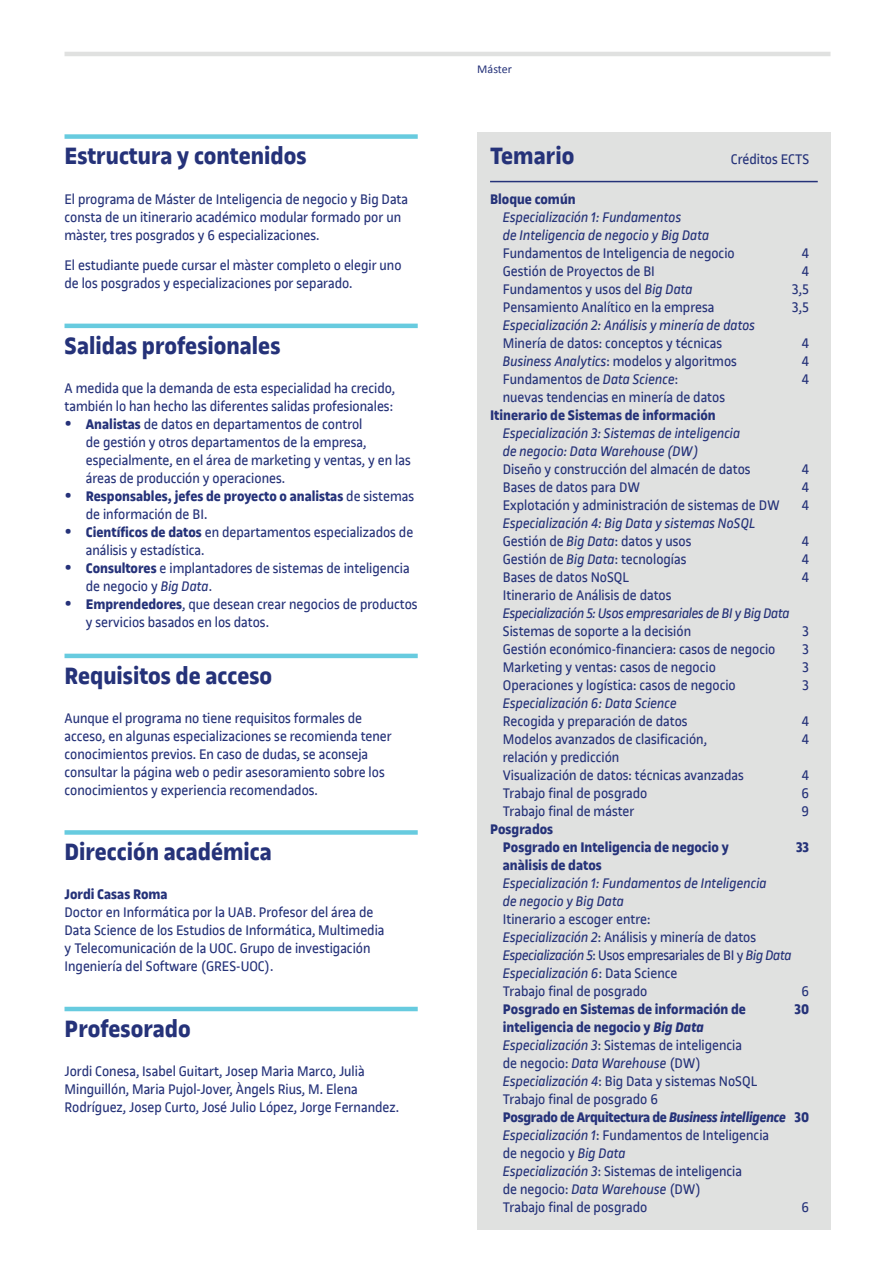
<style>
.page{position:relative;width:894px;height:1263px;background:#fff}
.page>*{position:absolute;margin:0;border:0;box-sizing:border-box;transform-origin:0 0}
.t1{font:700 25.5px "UOC Sans";color:#253279}
.t2{font:15px/18px "UOC Sans";color:#253279}
.t3{font:italic 15px/18px "UOC Sans";color:#253279}
.t4{font:700 15px/18px "UOC Sans";color:#253279}
.t5{font:italic 15px "UOC Sans";letter-spacing:-.02em;color:#253279}
.t6{font:12px "Calibri";color:#253279}
.s1{font-weight:700;font-size:19.5px}
.s2{font-weight:700}
.s3{font-size:19.5px}
.s4{font-weight:400}
.s5{font-style:italic}
.s6{font-style:normal}
.s7{font-weight:700;font-style:italic}
</style>
<div class="page">
<hr style="left:64px;top:52px;width:766px;height:4px;background:#e0e1e0">
<div style="left:477px;top:133px;width:353px;height:1097px;background:#e0e1e0"></div>
<div style="left:64px;top:134px;width:353px;height:5px;background:#67cbdf"></div>
<hr style="left:64px;top:324px;width:353px;height:4px;background:#67cbdf">
<hr style="left:64px;top:654px;width:353px;height:4px;background:#67cbdf">
<div style="left:64px;top:830px;width:353px;height:5px;background:#67cbdf"></div>
<hr style="left:64px;top:1007px;width:353px;height:4px;background:#67cbdf">
<hr style="left:490px;top:181px;width:327px;height:1px;background:#253279">
<h1 class="t1" style="left:64px;top:142px;width:243px">Estructura y contenidos</h1>
<p class="t2" style="left:64px;top:190px;width:345px">El programa de Máster de Inteligencia de negocio y Big Data consta de un itinerario académico modular formado por un màster, tres posgrados y 6 especializaciones.</p>
<p class="t2" style="left:64px;top:257px;width:338px">El estudiante puede cursar el màster completo o elegir uno de los posgrados y especializaciones por separado.</p>
<h1 class="t1" style="left:64px;top:331px;width:217px">Salidas profesionales</h1>
<p class="t2" style="left:64px;top:379px;width:332px">A medida que la demanda de esta especialidad ha crecido, también lo han hecho las diferentes salidas profesionales:</p>
<p class="t2" style="left:86px;top:415px;width:326px;text-indent:-21px"><span class="s1">•</span> <span class="s2">Analistas</span> de datos en departamentos de control<br>de gestión y otros departamentos de la empresa, especialmente, en el área de marketing y ventas, y en las áreas de producción y operaciones.</p>
<p class="t4" style="left:86px;top:487px;width:330px;text-indent:-21px"><span class="s3">•</span> Responsables, jefes de proyecto o analistas <span class="s4">de sistemas de información de BI.</span></p>
<p class="t2" style="left:86px;top:523px;width:329px;text-indent:-21px"><span class="s1">•</span> <span class="s2">Científicos de datos</span> en departamentos especializados de análisis y estadística.</p>
<p class="t2" style="left:86px;top:559px;width:325px;text-indent:-21px"><span class="s1">•</span> <span class="s2">Consultores</span> e implantadores de sistemas de inteligencia de negocio y <span class="s5">Big Data</span>.</p>
<p class="t2" style="left:86px;top:595px;width:333px;text-indent:-21px"><span class="s1">•</span> <span class="s2">Emprendedores</span>, que desean crear negocios de productos y servicios basados en los datos.</p>
<h1 class="t1" style="left:64px;top:661px;width:209px">Requisitos de acceso</h1>
<p class="t2" style="left:64px;top:709px;width:329px">Aunque el programa no tiene requisitos formales de acceso, en algunas especializaciones se recomienda tener conocimientos previos. En caso de dudas, se aconseja consultar la página web o pedir asesoramiento sobre los conocimientos y experiencia recomendados.</p>
<h1 class="t1" style="left:64px;top:837px;width:209px">Dirección académica</h1>
<p class="t4" style="left:64px;top:886px;width:105px">Jordi Casas Roma</p>
<p class="t2" style="left:64px;top:904px;width:321px">Doctor en Informática por la UAB. Profesor del área de Data Science de los Estudios de Informática, Multimedia y Telecomunicación de la UOC. Grupo de investigación Ingeniería del Software (GRES-UOC).</p>
<h1 class="t1" style="left:64px;top:1014px;width:128px">Profesorado</h1>
<p class="t2" style="left:64px;top:1062px;width:336px">Jordi Conesa, Isabel Guitart, Josep Maria Marco, Julià<br>Minguillón, Maria Pujol-Jover, Àngels Rius, M. Elena<br>Rodríguez, Josep Curto, José Julio López, Jorge Fernandez.</p>
<p class="t6" style="left:477px;top:62px;width:36px">Máster</p>
<h1 class="t1" style="left:490px;top:142px;width:86px">Temario</h1>
<p class="t2" style="left:730px;top:151px;width:80px">Créditos ECTS</p>
<p class="t4" style="left:490px;top:190px;width:87px">Bloque común</p>
<p class="t3" style="left:502px;top:208px;width:208px">Especialización 1: Fundamentos<br>de Inteligencia de negocio y Big Data</p>
<p class="t2" style="left:502px;top:244px;width:233px">Fundamentos de Inteligencia de negocio</p>
<p class="t2" style="left:801px;top:244px;width:9px">4</p>
<p class="t2" style="left:502px;top:262px;width:153px">Gestión de Proyectos de BI</p>
<p class="t2" style="left:801px;top:262px;width:9px">4</p>
<p class="t2" style="left:502px;top:280px;width:191px">Fundamentos y usos del <span class="s5">Big Data</span></p>
<p class="t2" style="left:791px;top:280px;width:19px">3,5</p>
<p class="t2" style="left:502px;top:298px;width:213px">Pensamiento Analítico en la empresa</p>
<p class="t2" style="left:791px;top:298px;width:19px">3,5</p>
<p class="t3" style="left:502px;top:316px;width:254px">Especialización 2: Análisis y minería de datos</p>
<p class="t2" style="left:502px;top:334px;width:221px">Minería de datos: conceptos y técnicas</p>
<p class="t2" style="left:801px;top:334px;width:9px">4</p>
<p class="t2" style="left:502px;top:352px;width:235px"><span class="s5">Business Analytics</span>: modelos y algoritmos</p>
<p class="t2" style="left:801px;top:352px;width:9px">4</p>
<p class="t2" style="left:502px;top:370px;width:177px">Fundamentos de <span class="s5">Data Science</span>:</p>
<p class="t2" style="left:801px;top:370px;width:9px">4</p>
<p class="t2" style="left:502px;top:388px;width:224px">nuevas tendencias en minería de datos</p>
<p class="t4" style="left:490px;top:406px;width:227px">Itinerario de Sistemas de información</p>
<p class="t3" style="left:502px;top:424px;width:239px">Especialización 3: Sistemas de inteligencia de negocio: Data Warehouse (DW)</p>
<p class="t2" style="left:502px;top:460px;width:249px">Diseño y construcción del almacén de datos</p>
<p class="t2" style="left:801px;top:460px;width:9px">4</p>
<p class="t2" style="left:502px;top:478px;width:139px">Bases de datos para DW</p>
<p class="t2" style="left:801px;top:478px;width:9px">4</p>
<p class="t2" style="left:502px;top:496px;width:278px">Explotación y administración de sistemas de DW</p>
<p class="t2" style="left:801px;top:496px;width:9px">4</p>
<p class="t3" style="left:502px;top:514px;width:254px">Especialización 4: Big Data y sistemas NoSQL<br><span class="s6">Gestión de</span> Big Data<span class="s6">: datos y usos</span></p>
<p class="t2" style="left:801px;top:532px;width:9px">4</p>
<p class="t2" style="left:502px;top:550px;width:185px">Gestión de <span class="s5">Big Data</span>: tecnologías</p>
<p class="t2" style="left:801px;top:550px;width:9px">4</p>
<p class="t2" style="left:502px;top:568px;width:128px">Bases de datos NoSQL</p>
<p class="t2" style="left:801px;top:568px;width:9px">4</p>
<p class="t2" style="left:502px;top:586px;width:170px">Itinerario de Análisis de datos</p>
<p class="t5" style="left:502px;top:604px;width:288px">Especialización 5: Usos empresariales de BI y Big Data</p>
<p class="t2" style="left:502px;top:622px;width:190px">Sistemas de soporte a la decisión</p>
<p class="t2" style="left:802px;top:622px;width:8px">3</p>
<p class="t2" style="left:502px;top:640px;width:274px">Gestión económico-financiera: casos de negocio</p>
<p class="t2" style="left:802px;top:640px;width:8px">3</p>
<p class="t2" style="left:502px;top:658px;width:214px">Marketing y ventas: casos de negocio</p>
<p class="t2" style="left:802px;top:658px;width:8px">3</p>
<p class="t2" style="left:502px;top:676px;width:234px">Operaciones y logística: casos de negocio</p>
<p class="t2" style="left:802px;top:676px;width:8px">3</p>
<p class="t3" style="left:502px;top:694px;width:175px">Especialización 6: Data Science</p>
<p class="t2" style="left:502px;top:712px;width:186px">Recogida y preparación de datos</p>
<p class="t2" style="left:801px;top:712px;width:9px">4</p>
<p class="t2" style="left:502px;top:730px;width:206px">Modelos avanzados de clasificación,</p>
<p class="t2" style="left:801px;top:730px;width:9px">4</p>
<p class="t2" style="left:502px;top:748px;width:242px">relación y predicción<br>Visualización de datos: técnicas avanzadas</p>
<p class="t2" style="left:801px;top:766px;width:9px">4</p>
<p class="t2" style="left:502px;top:784px;width:146px">Trabajo final de posgrado</p>
<p class="t2" style="left:801px;top:784px;width:9px">6</p>
<p class="t2" style="left:502px;top:802px;width:133px">Trabajo final de máster</p>
<p class="t2" style="left:801px;top:802px;width:9px">9</p>
<p class="t4" style="left:502px;top:820px;width:227px;text-indent:-13px">Posgrados<br>Posgrado en Inteligencia de negocio y</p>
<p class="t4" style="left:795px;top:838px;width:15px">33</p>
<p class="t4" style="left:502px;top:856px;width:100px">anàlisis de datos</p>
<p class="t3" style="left:502px;top:874px;width:265px">Especialización 1: Fundamentos de Inteligencia de negocio y Big Data</p>
<p class="t2" style="left:502px;top:910px;width:290px">Itinerario a escoger entre:<br><span class="s5">Especialización 2</span>: Análisis y minería de datos <span class="s5">Especialización 5</span>: Usos empresariales de BI y <span class="s5">Big Data Especialización 6</span>: Data Science<br>Trabajo final de posgrado</p>
<p class="t2" style="left:801px;top:982px;width:9px">6</p>
<p class="t4" style="left:502px;top:1000px;width:244px">Posgrado en Sistemas de información de</p>
<p class="t4" style="left:794px;top:1000px;width:16px">30</p>
<p class="t2" style="left:502px;top:1018px;width:308px"><span class="s2">inteligencia de negocio y</span> <span class="s7">Big Data<br></span><span class="s5">Especialización 3</span>: Sistemas de inteligencia<br>de negocio: <span class="s5">Data Warehouse</span> (DW)<br><span class="s5">Especialización 4</span>: Big Data y sistemas NoSQL<br>Trabajo final de posgrado 6<br><span class="s2">Posgrado de Arquitectura de</span> <span class="s7">Business intelligence</span> <span class="s2">30<br></span><span class="s5">Especialización 1</span>: Fundamentos de Inteligencia<br>de negocio y <span class="s5">Big Data<br>Especialización 3</span>: Sistemas de inteligencia<br>de negocio: <span class="s5">Data Warehouse</span> (DW)<br>Trabajo final de posgrado</p>
<p class="t2" style="left:801px;top:1198px;width:9px">6</p>
</div>
